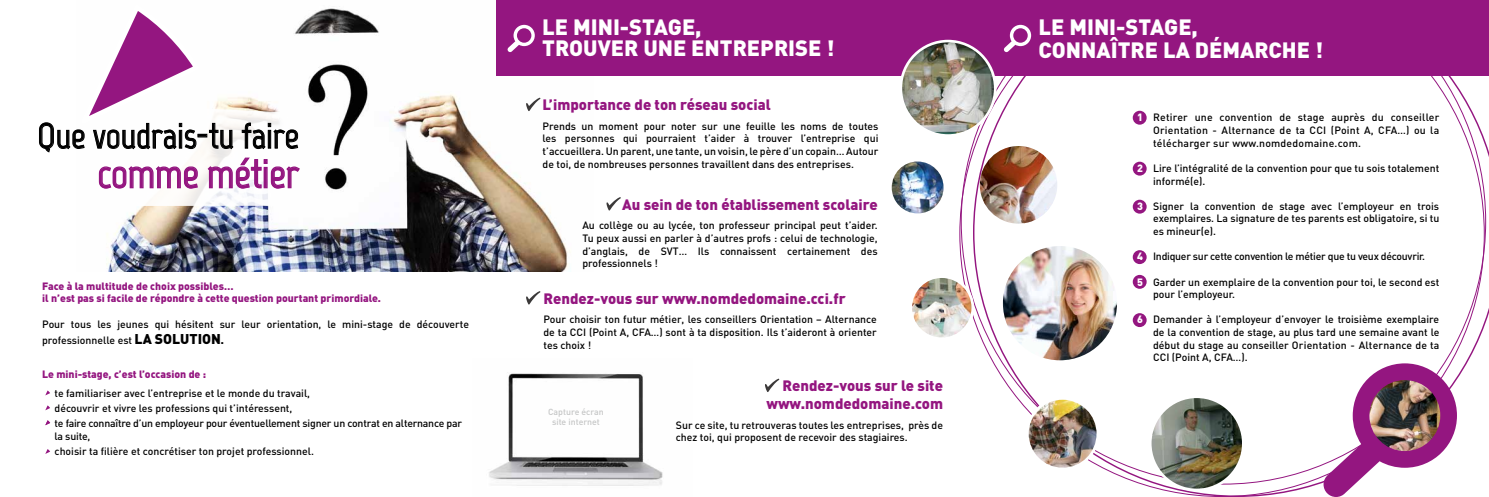
<style>
.page{position:relative;width:1489px;height:497px;background:#fff}
.page>*{position:absolute;margin:0;border:0;box-sizing:border-box;transform-origin:0 0}
.t1{font:700 40.16px "Marvel";color:#941680}
.t2{font:700 35.61px "Marvel";color:#000}
.t3{font:900 21.88px/21px "DIN";color:#fff}
.t4{font:900 14.88px/17.8px "DIN";color:#941680;text-align:right}
.t5{font:900 14px "DIN";color:#000}
.t6{font:500 10.5px/12.6px "DIN";color:#000;text-align:justify}
.t7{font:500 10.5px/14.9px "DIN";letter-spacing:-.02em;color:#000}
.t8{font:900 10.5px/12.6px "DIN";color:#941680}
.t9{font:500 10.5px "DIN";letter-spacing:-.025em;color:#000}
.t10{font:500 8.75px/10.5px "DIN";color:#c5c6c6;text-align:center}
.s1{font-weight:900;font-size:14px}
.s2{font-size:10.5px}
.s3{font-weight:900;color:#fff}
</style>
<div class="page">
<img style="left:489px;top:372px;width:174px;height:114px">
<svg style="left:972px;top:76px;width:516px;height:420px"></svg>
<img style="left:106px;top:8px;width:464px;height:263px">
<div style="left:496px;top:0;width:992px;height:76px;background:#941680"></div>
<svg style="left:45px;top:390px;width:5px;height:5px"></svg>
<svg style="left:45px;top:405px;width:5px;height:5px"></svg>
<svg style="left:46px;top:420px;width:4px;height:4px"></svg>
<svg style="left:45px;top:449px;width:5px;height:4px"></svg>
<div style="left:1132px;top:111px;width:14px;height:13px;background:#941680;border-radius:50%"></div>
<div style="left:1132px;top:161px;width:14px;height:14px;background:#941680;border-radius:50%"></div>
<div style="left:1132px;top:199px;width:14px;height:14px;background:#941680;border-radius:50%"></div>
<div style="left:1132px;top:250px;width:14px;height:14px;background:#941680;border-radius:50%"></div>
<div style="left:1132px;top:274px;width:14px;height:14px;background:#941680;border-radius:50%"></div>
<div style="left:1132px;top:313px;width:14px;height:13px;background:#941680;border-radius:50%"></div>
<svg style="left:106px;top:99px;width:224px;height:107px"></svg>
<svg style="left:39px;top:8px;width:262px;height:181px"></svg>
<img style="left:891px;top:161px;width:52px;height:52px;border-radius:26px">
<img style="left:900px;top:41px;width:95px;height:94px;border-radius:47px">
<div style="left:899px;top:40px;width:97px;height:97px;border:3px solid #fff;border-radius:50%"></div>
<img style="left:1002px;top:246px;width:114px;height:114px;border-radius:57px">
<img style="left:1150px;top:396px;width:93px;height:93px;border-radius:47px">
<div style="left:1148px;top:395px;width:96px;height:95px;border:3px solid #fff;border-radius:50%"></div>
<img style="left:979px;top:146px;width:78px;height:77px;border-radius:39px">
<img style="left:1027px;top:398px;width:70px;height:70px;border-radius:35px">
<div style="left:1026px;top:396px;width:73px;height:73px;border:3px solid #fff;border-radius:50%"></div>
<img style="left:910px;top:276px;width:62px;height:62px;border-radius:31px">
<div style="left:909px;top:275px;width:65px;height:64px;border:3px solid #fff;border-radius:50%"></div>
<svg style="left:1323px;top:363px;width:133px;height:133px"></svg>
<svg style="left:507px;top:25px;width:28px;height:27px"></svg>
<svg style="left:1003px;top:25px;width:28px;height:27px"></svg>
<svg style="left:526px;top:98px;width:14px;height:13px"></svg>
<svg style="left:526px;top:291px;width:14px;height:13px"></svg>
<svg style="left:606px;top:197px;width:14px;height:13px"></svg>
<svg style="left:765px;top:378px;width:14px;height:13px"></svg>
<h2 class="t2" style="left:37px;top:114px;width:263px">Que voudrais-tu faire</h2>
<h1 class="t1" style="left:97px;top:149px;width:203px">comme métier</h1>
<p class="t8" style="left:42px;top:279px;width:340px">Face à la multitude de choix possibles…<br>il n’est pas si facile de répondre à cette question pourtant primordiale.</p>
<p class="t6" style="left:42px;top:314px;width:428px;line-height:16.8px">Pour tous les jeunes qui hésitent sur leur orientation, le mini-stage de découverte professionnelle est <span class="s1">LA SOLUTIO</span></p>
<h3 class="t5" style="left:211px;top:329px;width:14px">N<span class="s2">.</span></h3>
<p class="t8" style="left:42px;top:367px;width:165px">Le mini-stage, c’est l’occasion de :</p>
<p class="t7" style="left:55px;top:385px;width:409px">te familiariser avec l’entreprise et le monde du travail,<br>découvrir et vivre les professions qui t’intéressent,<br>te faire connaître d’un employeur pour éventuellement signer un contrat en alternance par</p>
<p class="t6" style="left:55px;top:428px;width:261px;line-height:14.9px">la suite,<br>choisir ta filière et concrétiser ton projet professionnel.</p>
<h3 class="t3" style="left:542px;top:15px;width:101px">LE MINI-STAGE</h3>
<h3 class="t3" style="left:542px;top:15px;width:258px;text-indent:153px">,<br>TROUVER UNE ENTREPRISE</h3>
<h3 class="t3" style="left:826px;top:36px;width:10px">!</h3>
<h3 class="t4" style="left:542px;top:95px;width:230px">L’importance de ton réseau social</h3>
<p class="t6" style="left:542px;top:119px;width:337px">Prends un moment pour noter sur une feuille les noms de toutes les personnes qui pourraient t’aider à trouver l’entreprise qui t’accueillera. Un parent, une tante, un voisin, le père d’un copain… Autour de toi, de nombreuses personnes travaillent dans des entreprises.</p>
<h3 class="t4" style="left:622px;top:194px;width:257px">Au sein de ton établissement scolaire</h3>
<p class="t6" style="left:582px;top:218px;width:297px">Au collège ou au lycée, ton professeur principal peut t’aider.<br>Tu peux aussi en parler à d’autres profs : celui de technologie, d’anglais, de SVT… Ils connaissent certainement des professionnels !</p>
<h3 class="t4" style="left:543px;top:288px;width:304px">Rendez-vous sur www.nomdedomaine.cci.fr</h3>
<p class="t6" style="left:543px;top:312px;width:335px">Pour choisir ton futur métier, les conseillers Orientation – Alternance de ta CCI (Point A, CFA…) sont à ta disposition. Ils t’aideront à orienter tes choix !</p>
<p class="t10" style="left:548px;top:405px;width:57px">Capture écran site internet</p>
<h3 class="t4" style="left:766px;top:375px;width:178px">Rendez-vous sur le site www.nomdedomaine.com</h3>
<p class="t6" style="left:675px;top:417px;width:269px">Sur ce site, tu retrouveras toutes les entreprises, près de chez toi, qui proposent de recevoir des stagiaires.</p>
<h3 class="t3" style="left:1038px;top:15px;width:101px">LE MINI-STAGE</h3>
<h3 class="t3" style="left:1038px;top:15px;width:286px;line-height:22.8px;text-indent:153px">,<br>CONNAÎTRE LA DÉMARCHE !</h3>
<p class="t6" style="left:1153px;top:111px;width:288px;text-indent:-16px"><span class="s3">1</span> Retirer une convention de stage auprès du conseiller Orientation - Alternance de ta CCI (Point A, CFA…) ou la télécharger sur www.nomdedomaine.com.</p>
<p class="t6" style="left:1153px;top:161px;width:288px;text-indent:-16px"><span class="s3">2</span> Lire l’intégralité de la convention pour que tu sois totalement informé(e).</p>
<p class="t6" style="left:1153px;top:199px;width:288px;text-indent:-16px"><span class="s3">3</span> Signer la convention de stage avec l’employeur en trois exemplaires. La signature de tes parents est obligatoire, si tu es mineur(e).</p>
<p class="t9" style="left:1137px;top:249px;width:289px"><span class="s3">4</span> Indiquer sur cette convention le métier que tu veux découvrir.</p>
<p class="t6" style="left:1153px;top:275px;width:288px;text-indent:-16px"><span class="s3">5</span> Garder un exemplaire de la convention pour toi, le second est pour l’employeur.</p>
<p class="t6" style="left:1153px;top:312px;width:288px;text-indent:-16px"><span class="s3">6</span> Demander à l’employeur d’envoyer le troisième exemplaire de la convention de stage, au plus tard une semaine avant le début du stage au conseiller Orientation - Alternance de ta CCI (Point A, CFA…).</p>
</div>
